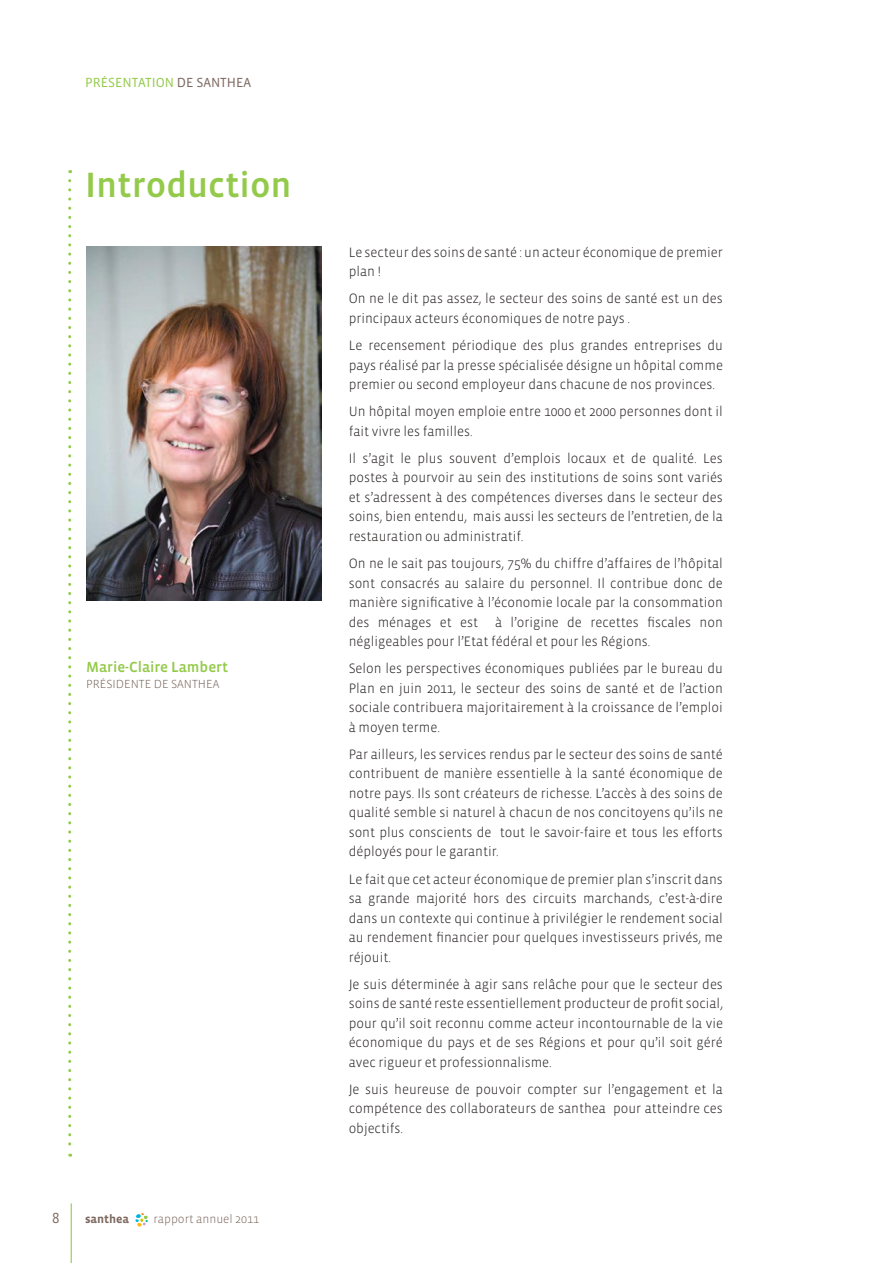
<style>
.page{position:relative;width:893px;height:1263px;background:#fff}
.page>*{position:absolute;margin:0;border:0;box-sizing:border-box;transform-origin:0 0}
.t1{font:36px "Vista Sans Med";color:#94ca4b}
.t2{font:15px "Vista Sans Med";color:#94ca4b}
.t3{font:15px "Vista Sans Alt";color:#7d685f}
.t4{font:300 13.8px/19.5px "Vista Sans";color:#241f1f;text-align:justify}
.t5{font:13.5px "Vista Sans";color:#94ca4b}
.t6{font:300 12px "Vista Sans";color:#7d685f}
.t7{font:700 12px "Vista Sans";color:#7d685f}
.s1{color:#7d685f}
</style>
<div class="page">
<svg style="left:135px;top:1213px;width:13px;height:14px"></svg>
<hr style="left:71px;top:1203px;width:1px;height:60px;background:#94ca4b">
<img style="left:86px;top:246px;width:235px;height:355px">
<svg style="left:68px;top:181px;width:3px;height:976px"></svg>
<p class="t5" style="left:85px;top:75px;width:168px">PRÉSENTATION <span class="s1">DE SANTHEA</span></p>
<h1 class="t1" style="left:85px;top:166px;width:208px">Introduction</h1>
<p class="t2" style="left:86px;top:660px;width:144px">Marie-Claire Lambert</p>
<p class="t6" style="left:86px;top:678px;width:135px">PRÉSIDENTE DE SANTHEA</p>
<p class="t3" style="left:52px;top:1210px;width:9px">8</p>
<p class="t7" style="left:85px;top:1213px;width:45px">santhea</p>
<p class="t6" style="left:154px;top:1213px;width:107px">rapport annuel 2011</p>
<p class="t4" style="left:349px;top:243px;width:376px">Le secteur des soins de santé : un acteur économique de premier plan !</p>
<p class="t4" style="left:349px;top:289px;width:376px">On ne le dit pas assez, le secteur des soins de santé est un des principaux acteurs économiques de notre pays .</p>
<p class="t4" style="left:349px;top:336px;width:376px">Le recensement périodique des plus grandes entreprises du pays réalisé par la presse spécialisée désigne un hôpital comme premier ou second employeur dans chacune de nos provinces.</p>
<p class="t4" style="left:349px;top:402px;width:376px">Un hôpital moyen emploie entre 1000 et 2000 personnes dont il fait vivre les familles.</p>
<p class="t4" style="left:349px;top:449px;width:376px">Il s’agit le plus souvent d’emplois locaux et de qualité. Les postes à pourvoir au sein des institutions de soins sont variés et s’adressent à des compétences diverses dans le secteur des soins, bien entendu, mais aussi les secteurs de l’entretien, de la restauration ou administratif.</p>
<p class="t4" style="left:349px;top:554px;width:376px">On ne le sait pas toujours, 75% du chiffre d’affaires de l’hôpital sont consacrés au salaire du personnel. Il contribue donc de manière significative à l’économie locale par la consommation des ménages et est à l’origine de recettes fiscales non négligeables pour l’Etat fédéral et pour les Régions.</p>
<p class="t4" style="left:349px;top:659px;width:376px">Selon les perspectives économiques publiées par le bureau du Plan en juin 2011, le secteur des soins de santé et de l’action sociale contribuera majoritairement à la croissance de l’emploi à moyen terme.</p>
<p class="t4" style="left:349px;top:745px;width:376px">Par ailleurs, les services rendus par le secteur des soins de santé contribuent de manière essentielle à la santé économique de notre pays. Ils sont créateurs de richesse. L’accès à des soins de qualité semble si naturel à chacun de nos concitoyens qu’ils ne sont plus conscients de tout le savoir-faire et tous les efforts déployés pour le garantir.</p>
<p class="t4" style="left:349px;top:869px;width:376px">Le fait que cet acteur économique de premier plan s’inscrit dans sa grande majorité hors des circuits marchands, c’est-à-dire dans un contexte qui continue à privilégier le rendement social au rendement financier pour quelques investisseurs privés, me réjouit.</p>
<p class="t4" style="left:349px;top:975px;width:376px">Je suis déterminée à agir sans relâche pour que le secteur des soins de santé reste essentiellement producteur de profit social, pour qu’il soit reconnu comme acteur incontournable de la vie économique du pays et de ses Régions et pour qu’il soit géré avec rigueur et professionnalisme.</p>
<p class="t4" style="left:349px;top:1080px;width:376px">Je suis heureuse de pouvoir compter sur l’engagement et la compétence des collaborateurs de santhea pour atteindre ces objectifs.</p>
</div>
